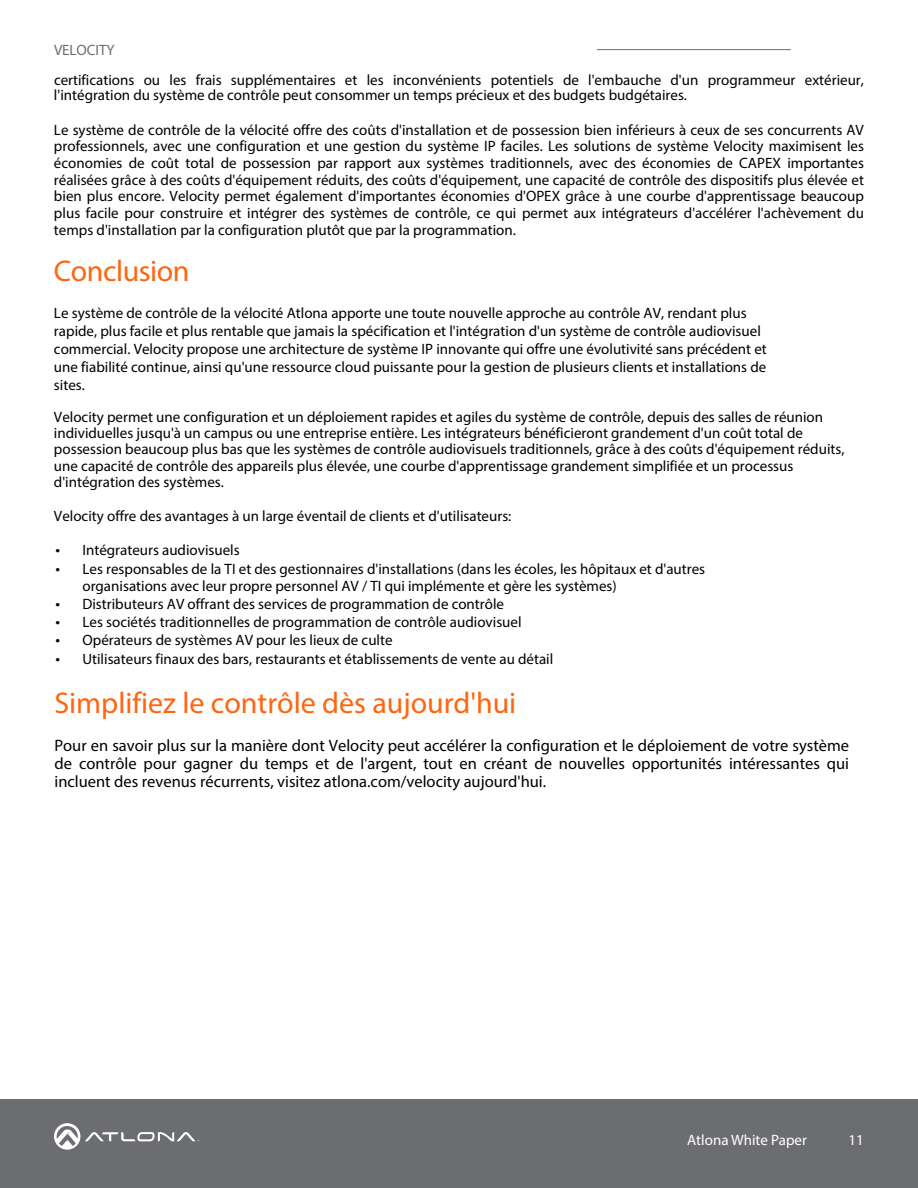
<style>
.page{position:relative;width:918px;height:1188px;background:#fff}
.page>*{position:absolute;margin:0;border:0;box-sizing:border-box;transform-origin:0 0}
.t1{font:30px "Myriad Pro";color:#ff650f}
.t2{font:16.5px/18px "Myriad Pro";color:#000;text-align:justify}
.t3{font:15px/16.6px "Myriad Pro";color:#000}
.t4{font:15px "Myriad Pro";color:#fff}
.s1{color:#6c6d70}
.s2{font-size:16.5px}
</style>
<div class="page">
<div style="left:0;top:1100px;width:918px;height:88px;background:#6c6d70"></div>
<svg style="left:54px;top:1123px;width:145px;height:27px"></svg>
<hr style="left:597px;top:50px;width:194px;height:1px;background:#6c6d70">
<p class="t3" style="left:54px;top:35px;width:811px;line-height:29.2px"><span class="s1">VELOCITY<br></span>certifications ou les frais supplémentaires et les inconvénients potentiels de l'embauche d'un programmeur extérieur,</p>
<p class="t3" style="left:54px;top:87px;width:635px">l'intégration du système de contrôle peut consommer un temps précieux et des budgets budgétaires.</p>
<p class="t3" style="left:54px;top:121px;width:812px;text-align:justify">Le système de contrôle de la vélocité offre des coûts d'installation et de possession bien inférieurs à ceux de ses concurrents AV professionnels, avec une configuration et une gestion du système IP faciles. Les solutions de système Velocity maximisent les économies de coût total de possession par rapport aux systèmes traditionnels, avec des économies de CAPEX importantes réalisées grâce à des coûts d'équipement réduits, des coûts d'équipement, une capacité de contrôle des dispositifs plus élevée et bien plus encore. Velocity permet également d'importantes économies d'OPEX grâce à une courbe d'apprentissage beaucoup plus facile pour construire et intégrer des systèmes de contrôle, ce qui permet aux intégrateurs d'accélérer l'achèvement du temps d'installation par la configuration plutôt que par la programmation.</p>
<p class="t1" style="left:54px;top:253px;width:137px">Conclusion</p>
<p class="t3" style="left:54px;top:304px;width:714px;line-height:18px">Le système de contrôle de la vélocité Atlona apporte une toute nouvelle approche au contrôle AV, rendant plus rapide, plus facile et plus rentable que jamais la spécification et l'intégration d'un système de contrôle audiovisuel commercial. Velocity propose une architecture de système IP innovante qui offre une évolutivité sans précédent et une fiabilité continue, ainsi qu'une ressource cloud puissante pour la gestion de plusieurs clients et installations de sites.</p>
<p class="t3" style="left:54px;top:408px;width:792px">Velocity permet une configuration et un déploiement rapides et agiles du système de contrôle, depuis des salles de réunion individuelles jusqu'à un campus ou une entreprise entière. Les intégrateurs bénéficieront grandement d'un coût total de possession beaucoup plus bas que les systèmes de contrôle audiovisuels traditionnels, grâce à des coûts d'équipement réduits, une capacité de contrôle des appareils plus élevée, une courbe d'apprentissage grandement simplifiée et un processus d'intégration des systèmes.</p>
<p class="t3" style="left:54px;top:507px;width:459px">Velocity offre des avantages à un large éventail de clients et d'utilisateurs:</p>
<p class="t3" style="left:55px;top:541px;width:186px"><span class="s2">•</span> Intégrateurs audiovisuels</p>
<p class="t3" style="left:82px;top:560px;width:624px;line-height:17.4px;text-indent:-27px"><span class="s2">•</span> Les responsables de la TI et des gestionnaires d'installations (dans les écoles, les hôpitaux et d'autres organisations avec leur propre personnel AV / TI qui implémente et gère les systèmes)</p>
<p class="t3" style="left:55px;top:595px;width:450px"><span class="s2">•</span> Distributeurs AV offrant des services de programmation de contrôle</p>
<p class="t3" style="left:55px;top:613px;width:468px"><span class="s2">•</span> Les sociétés traditionnelles de programmation de contrôle audiovisuel</p>
<p class="t3" style="left:55px;top:631px;width:339px"><span class="s2">•</span> Opérateurs de systèmes AV pour les lieux de culte</p>
<p class="t3" style="left:55px;top:651px;width:499px"><span class="s2">•</span> Utilisateurs finaux des bars, restaurants et établissements de vente au détail</p>
<p class="t1" style="left:54px;top:684px;width:463px">Simplifiez le contrôle dès aujourd'hui</p>
<p class="t2" style="left:54px;top:736px;width:796px">Pour en savoir plus sur la manière dont Velocity peut accélérer la configuration et le déploiement de votre système de contrôle pour gagner du temps et de l'argent, tout en créant de nouvelles opportunités intéressantes qui incluent des revenus récurrents, visitez atlona.com/velocity aujourd'hui.</p>
<p class="t4" style="left:687px;top:1131px;width:121px">Atlona White Paper</p>
<p class="t4" style="left:849px;top:1131px;width:17px">11</p>
</div>
